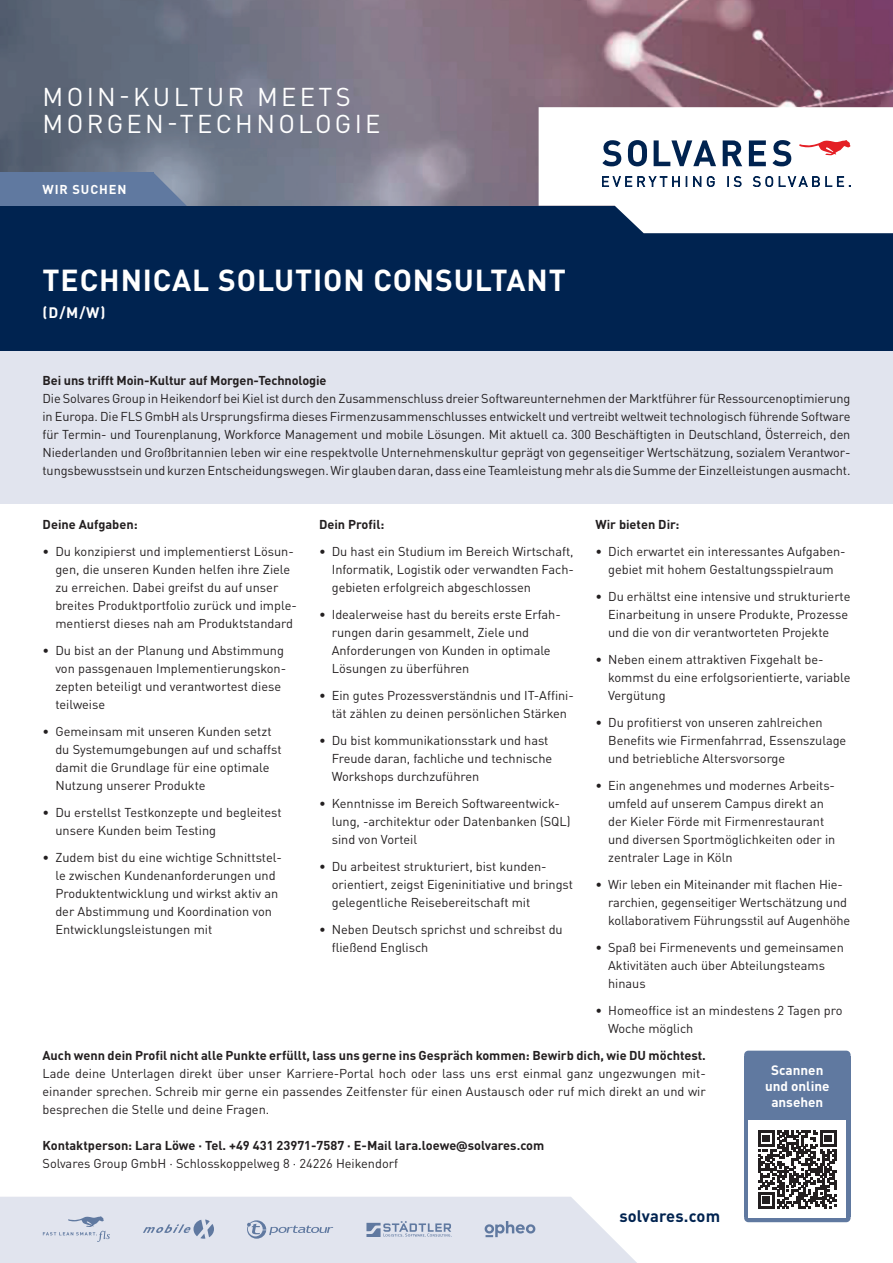
<style>
.page{position:relative;width:893px;height:1263px;background:#fff}
.page>*{position:absolute;margin:0;border:0;box-sizing:border-box;transform-origin:0 0}
.t1{font:700 30px "DINOT";letter-spacing:.03em;color:#fff}
.t2{font:25.5px/27px "DINOT";letter-spacing:.13em;color:#fff}
.t3{font:700 16.5px "DINOT";letter-spacing:.01em;color:#002350}
.t4{font:700 15px "DINOT";color:#fff}
.t5{font:700 13.5px/16.2px "DINOT";color:#fff;text-align:center}
.t6{font:12.75px/18px "DINOT";letter-spacing:-.005em;color:#231f20}
.t7{font:700 12.75px/18px "DINOT";color:#231f20}
.t8{font:700 12.75px "DINOT";letter-spacing:.07em;color:#fff}
.s1{font-family:"DIN Next LT Pro"}
.s2{font-weight:400}
</style>
<div class="page">
<img style="left:0;top:0;width:893px;height:206px">
<div style="left:744px;top:1051px;width:106px;height:25px;background:#6079a0;border-radius:4px"></div>
<div style="left:744px;top:1056px;width:106px;height:160px;background:#6079a0"></div>
<div style="left:744px;top:1197px;width:106px;height:25px;background:#6079a0;border-radius:4px"></div>
<div style="left:748px;top:1120px;width:98px;height:98px;background:#fff"></div>
<svg style="left:758px;top:1130px;width:79px;height:79px"></svg>
<svg style="left:0;top:1197px;width:637px;height:66px;background:#dde1eb"></svg>
<div style="left:0;top:350px;width:893px;height:153px;background:#e1e4ee"></div>
<div style="left:0;top:172px;width:153px;height:34px;background:#6079a0"></div>
<svg style="left:153px;top:172px;width:34px;height:34px"></svg>
<div style="left:0;top:206px;width:893px;height:144px;background:#002350"></div>
<svg style="left:539px;top:107px;width:354px;height:126px"></svg>
<h2 class="t2" style="left:43px;top:82px;width:339px">MOIN-KULTUR MEETS<br>MORGEN-TECHNOLOGIE</h2>
<p class="t8" style="left:43px;top:181px;width:85px">WIR SUCHEN</p>
<h1 class="t1" style="left:43px;top:260px;width:525px">TECHNICAL SOLUTION CONSULTANT</h1>
<p class="t4" style="left:43px;top:303px;width:64px">(D/M/W)</p>
<p class="t7" style="left:43px;top:371px;width:286px">Bei uns trifft Moin-Kultur auf Morgen-Technologie</p>
<p class="t6" style="left:43px;top:389px;width:809px;text-align:justify">Die Solvares Group in Heikendorf bei Kiel ist durch den Zusammenschluss dreier Softwareunternehmen der Marktführer für Ressourcenoptimierung in Europa. Die FLS GmbH als Ursprungsfirma dieses Firmenzusammenschlusses entwickelt und vertreibt weltweit technologisch führende Software für Termin- und Tourenplanung, Workforce Management und mobile Lösungen. Mit aktuell ca. 300 Beschäftigten in Deutschland, Österreich, den Niederlanden und Großbritannien leben wir eine respektvolle Unternehmenskultur geprägt von gegenseitiger Wertschätzung, sozialem Verantwor&shy;tungsbewusstsein und kurzen Entscheidungswegen. Wir glauben daran, dass eine Teamleistung mehr als die Summe der Einzelleistungen ausmacht.</p>
<p class="t7" style="left:43px;top:515px;width:97px">Deine Aufgaben:</p>
<p class="t6" style="left:55px;top:542px;width:243px;text-indent:-13px">• Du konzipierst und implementierst Lösun&shy;gen, die unseren Kunden helfen ihre Ziele zu erreichen. Dabei greifst du auf unser breites Produktportfolio zurück und imple&shy;mentierst dieses nah am Produktstandard</p>
<p class="t6" style="left:55px;top:641px;width:232px;text-indent:-13px">• Du bist an der Planung und Abstimmung von passgenauen Implementierungskon&shy;zepten beteiligt und verantwortest diese teilweise</p>
<p class="t6" style="left:55px;top:722px;width:228px;text-indent:-13px">• Gemeinsam mit unseren Kunden setzt du Systemumgebungen auf und schaffst damit die Grundlage für eine optimale Nutzung unserer Produkte</p>
<p class="t6" style="left:55px;top:803px;width:228px;text-indent:-13px">• Du erstellst Testkonzepte und begleitest unsere Kunden beim Testing</p>
<p class="t6" style="left:55px;top:848px;width:228px;text-indent:-13px">• Zudem bist du eine wichtige Schnittstel&shy;le zwischen Kundenanforderungen und Produktentwicklung und wirkst aktiv an der Abstimmung und Koordination von Entwicklungsleistungen mit</p>
<p class="t7" style="left:319px;top:515px;width:67px">Dein Profil:</p>
<p class="t6" style="left:332px;top:542px;width:244px;text-align:justify;text-indent:-13px">• Du hast ein Studium im Bereich Wirtschaft, Informatik, Logistik oder verwandten Fach&shy;gebieten erfolgreich abgeschlossen</p>
<p class="t6" style="left:332px;top:605px;width:229px;text-indent:-13px">• Idealerweise hast du bereits erste Erfah&shy;rungen darin gesammelt, Ziele und Anforderungen von Kunden in optimale Lösungen zu überführen</p>
<p class="t6" style="left:319px;top:686px;width:256px;text-align:center">• Ein gutes Prozessverständnis und IT-Affini&shy;tät zählen zu deinen persönlichen Stärken</p>
<p class="t6" style="left:332px;top:731px;width:222px;text-indent:-13px">• Du bist kommunikationsstark und hast<br>Freude daran, fachliche und technische<br>Workshops durchzuführen</p>
<p class="t6" style="left:332px;top:794px;width:240px;text-indent:-13px">• Kenntnisse im Bereich Softwareentwick&shy;lung, -architektur oder Datenbanken (SQL) sind von Vorteil</p>
<p class="t6" style="left:332px;top:857px;width:243px;text-indent:-13px">• Du arbeitest strukturiert, bist kunden&shy;orientiert, zeigst Eigeninitiative und bringst gelegentliche Reisebereitschaft mit</p>
<p class="t6" style="left:332px;top:920px;width:232px;text-indent:-13px">• Neben Deutsch sprichst und schreibst du fließend Englisch</p>
<p class="t7" style="left:595px;top:515px;width:86px">Wir bieten Dir:</p>
<p class="t6" style="left:595px;top:542px;width:252px;text-align:center">• Dich erwartet ein interessantes Aufgaben&shy;gebiet mit hohem Gestaltungsspielraum</p>
<p class="t6" style="left:608px;top:587px;width:244px;text-indent:-13px">• Du erhältst eine intensive und strukturierte<br>Einarbeitung in unsere Produkte, Prozesse und die von dir verantworteten Projekte</p>
<p class="t6" style="left:608px;top:650px;width:244px;text-indent:-13px">• Neben einem attraktiven Fixgehalt be&shy;kommst du eine erfolgsorientierte, variable<br>Vergütung</p>
<p class="t6" style="left:608px;top:713px;width:240px;text-indent:-13px">• Du profitierst von unseren zahlreichen<br>Benefits wie Firmenfahrrad, Essenszulage und betriebliche Altersvorsorge</p>
<p class="t6" style="left:608px;top:776px;width:229px;text-indent:-13px">• Ein angenehmes und modernes Arbeits&shy;umfeld auf unserem Campus direkt an der Kieler Förde mit Firmenrestaurant und diversen Sportmöglichkeiten oder in zentraler Lage in Köln</p>
<p class="t6" style="left:608px;top:875px;width:244px;text-indent:-13px">• Wir leben ein Miteinander mit flachen Hie&shy;rarchien, gegenseitiger Wertschätzung und kollaborativem Führungsstil auf Augenhöhe</p>
<p class="t6" style="left:608px;top:938px;width:237px;text-indent:-13px">• Spaß bei Firmenevents und gemeinsamen<br>Aktivitäten auch über Abteilungsteams hinaus</p>
<p class="t6" style="left:608px;top:1001px;width:236px;text-indent:-13px">• Homeoffice ist an mindestens 2 Tagen pro<br>Woche möglich</p>
<p class="t7" style="left:43px;top:1046px;width:665px">Auch wenn dein Profil nicht alle Punkte erfüllt, lass uns gerne ins Gespräch kommen: Bewirb dich, wie DU möchtest.</p>
<p class="t6" style="left:43px;top:1064px;width:665px;text-align:justify">Lade deine Unterlagen direkt über unser Karriere-Portal hoch oder lass uns erst einmal ganz ungezwungen mit&shy;einander sprechen. Schreib mir gerne ein passendes Zeitfenster für einen Austausch oder ruf mich direkt an und wir besprechen die Stelle und deine Fragen.</p>
<p class="t7" style="left:43px;top:1136px;width:503px">Kontaktperson: Lara Löwe · Tel. +49 431 23971-7587 · E-Mail lara.loewe<span class="s1">@</span>solvares.com<br><span class="s2">Solvares Group GmbH · Schlosskoppelweg 8 · 24226 Heikendorf</span></p>
<p class="t3" style="left:619px;top:1205px;width:102px">solvares.com</p>
<p class="t5" style="left:765px;top:1061px;width:66px">Scannen und online ansehen</p>
</div>
